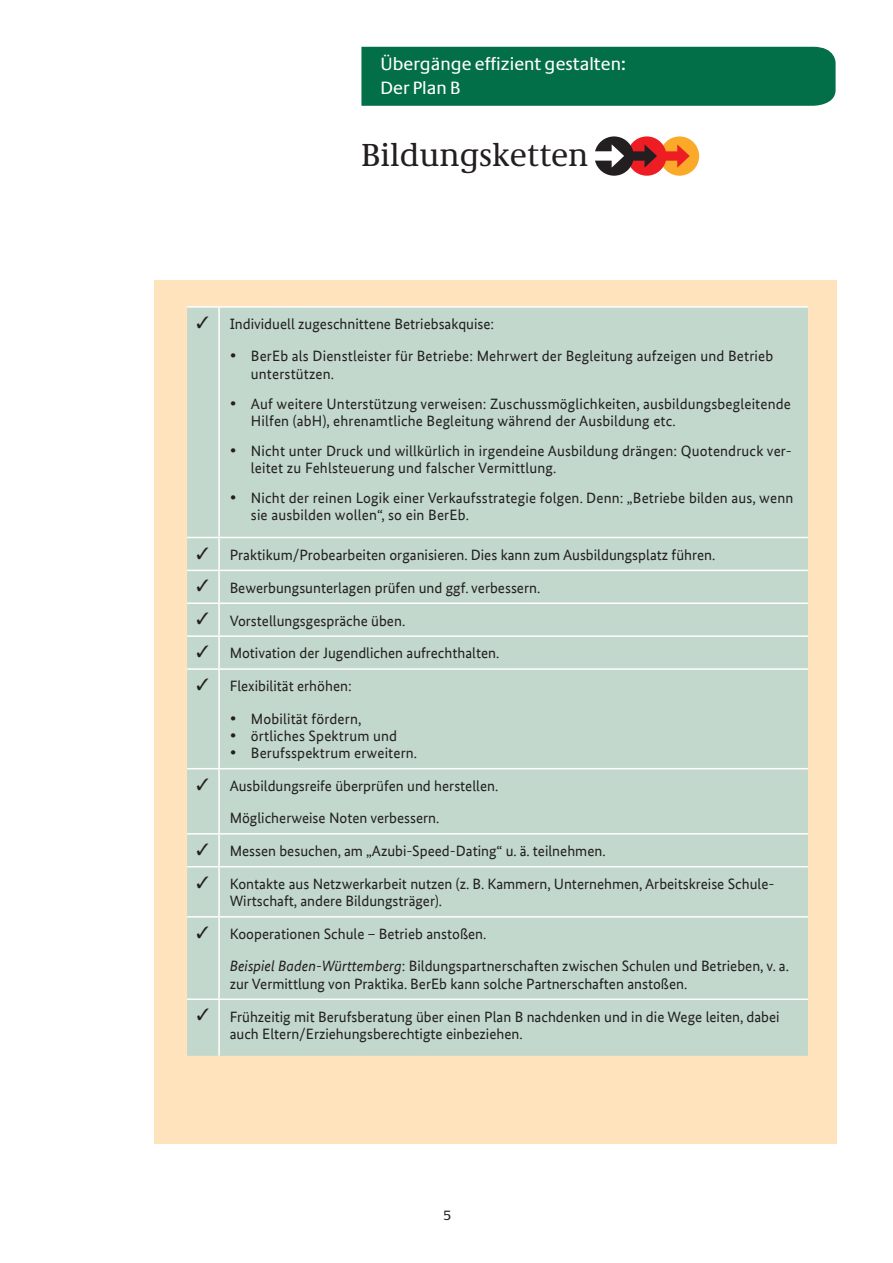
<style>
.page{position:relative;width:893px;height:1263px;background:#fff}
.page>*{position:absolute;margin:0;border:0;box-sizing:border-box;transform-origin:0 0}
.t1{font:33px "Neue Demos";color:#231f20}
.t2{font:18.45px/24px "Neue Praxis";color:#fff}
.t3{font:15px/17.2px "Bundes Sans Office";color:#231f20}
.t4{font:13.95px "Neue Praxis";color:#231f20}
.s1{font-style:italic}
</style>
<div class="page">
<div style="left:361px;top:47px;width:475px;height:59px;background:#026f48"></div>
<div style="left:660px;top:136px;width:39px;height:40px;background:#faa928;border-radius:50%"></div>
<svg style="left:595px;top:136px;width:95px;height:40px"></svg>
<div style="left:154px;top:281px;width:682px;height:863px;background:#fee3bd"></div>
<div style="left:187px;top:308px;width:621px;height:748px;background:#c2d8cc"></div>
<hr style="left:218px;top:308px;width:2px;height:229px;background:#fff">
<hr style="left:187px;top:537px;width:32px;height:1px;background:#fff">
<hr style="left:219px;top:537px;width:589px;height:1px;background:#fff">
<hr style="left:218px;top:538px;width:2px;height:32px;background:#fff">
<hr style="left:187px;top:570px;width:32px;height:1px;background:#fff">
<hr style="left:219px;top:570px;width:589px;height:1px;background:#fff">
<hr style="left:218px;top:571px;width:2px;height:31px;background:#fff">
<hr style="left:187px;top:602px;width:32px;height:2px;background:#fff">
<hr style="left:219px;top:602px;width:589px;height:2px;background:#fff">
<hr style="left:218px;top:604px;width:2px;height:31px;background:#fff">
<hr style="left:187px;top:635px;width:32px;height:2px;background:#fff">
<hr style="left:219px;top:635px;width:589px;height:2px;background:#fff">
<hr style="left:218px;top:637px;width:2px;height:31px;background:#fff">
<hr style="left:187px;top:668px;width:32px;height:2px;background:#fff">
<hr style="left:187px;top:768px;width:32px;height:1px;background:#fff">
<hr style="left:218px;top:769px;width:2px;height:64px;background:#fff">
<hr style="left:187px;top:833px;width:32px;height:1px;background:#fff">
<hr style="left:219px;top:833px;width:589px;height:1px;background:#fff">
<hr style="left:218px;top:834px;width:2px;height:32px;background:#fff">
<hr style="left:187px;top:866px;width:32px;height:1px;background:#fff">
<hr style="left:219px;top:866px;width:589px;height:1px;background:#fff">
<hr style="left:218px;top:867px;width:2px;height:49px;background:#fff">
<hr style="left:218px;top:918px;width:2px;height:80px;background:#fff">
<hr style="left:219px;top:668px;width:589px;height:2px;background:#fff">
<hr style="left:218px;top:670px;width:2px;height:98px;background:#fff">
<hr style="left:219px;top:768px;width:589px;height:1px;background:#fff">
<hr style="left:187px;top:306px;width:32px;height:2px;background:#fff">
<hr style="left:187px;top:916px;width:32px;height:2px;background:#fff">
<hr style="left:219px;top:916px;width:589px;height:2px;background:#fff">
<hr style="left:187px;top:998px;width:32px;height:2px;background:#fff">
<hr style="left:219px;top:998px;width:589px;height:2px;background:#fff">
<hr style="left:218px;top:1000px;width:2px;height:56px;background:#fff">
<hr style="left:219px;top:306px;width:589px;height:2px;background:#fff">
<p class="t2" style="left:381px;top:51px;width:247px">Übergänge effizient gestalten:<br>Der Plan B</p>
<h1 class="t1" style="left:361px;top:135px;width:229px">Bildungsketten</h1>
<p class="t3" style="left:196px;top:315px;width:299px">✓ Individuell zugeschnittene Betriebsakquise:</p>
<p class="t3" style="left:251px;top:348px;width:524px;text-indent:-21px">• BerEb als Dienstleister für Betriebe: Mehrwert der Begleitung aufzeigen und Betrieb unterstützen.</p>
<p class="t3" style="left:251px;top:395px;width:541px;text-indent:-21px">• Auf weitere Unterstützung verweisen: Zuschussmöglichkeiten, ausbildungsbegleitende<br>Hilfen (abH), ehrenamtliche Begleitung während der Ausbildung etc.</p>
<p class="t3" style="left:251px;top:442px;width:542px;text-indent:-21px">• Nicht unter Druck und willkürlich in irgendeine Ausbildung drängen: Quotendruck ver&shy;leitet zu Fehlsteuerung und falscher Vermittlung.</p>
<p class="t3" style="left:251px;top:489px;width:544px;text-indent:-21px">• Nicht der reinen Logik einer Verkaufsstrategie folgen. Denn: „Betriebe bilden aus, wenn sie ausbilden wollen“, so ein BerEb.</p>
<p class="t3" style="left:196px;top:546px;width:520px">✓ Praktikum/Probearbeiten organisieren. Dies kann zum Ausbildungsplatz führen.</p>
<p class="t3" style="left:196px;top:579px;width:345px">✓ Bewerbungsunterlagen prüfen und ggf. verbessern.</p>
<p class="t3" style="left:196px;top:612px;width:210px">✓ Vorstellungsgespräche üben.</p>
<p class="t3" style="left:196px;top:645px;width:304px">✓ Motivation der Jugendlichen aufrechthalten.</p>
<p class="t3" style="left:196px;top:677px;width:157px">✓ Flexibilität erhöhen:</p>
<p class="t3" style="left:230px;top:710px;width:133px">• Mobilität fördern,</p>
<p class="t3" style="left:230px;top:727px;width:169px">• örtliches Spektrum und</p>
<p class="t3" style="left:230px;top:744px;width:189px">• Berufsspektrum erweitern.</p>
<p class="t3" style="left:230px;top:770px;width:270px;line-height:32.2px;text-indent:-33px">✓ Ausbildungsreife überprüfen und herstellen.<br>Möglicherweise Noten verbessern.</p>
<p class="t3" style="left:196px;top:842px;width:411px">✓ Messen besuchen, am „Azubi-Speed-Dating“ u. ä. teilnehmen.</p>
<p class="t3" style="left:230px;top:875px;width:546px;text-indent:-33px">✓ Kontakte aus Netzwerkarbeit nutzen (z. B. Kammern, Unternehmen, Arbeitskreise Schule-<br>Wirtschaft, andere Bildungsträger).</p>
<p class="t3" style="left:230px;top:918px;width:561px;line-height:32.2px;text-indent:-33px">✓ Kooperationen Schule – Betrieb anstoßen.<br><span class="s1">Beispiel Baden-Württemberg</span>: Bildungspartnerschaften zwischen Schulen und Betrieben, v. a.</p>
<p class="t3" style="left:230px;top:975px;width:459px">zur Vermittlung von Praktika. BerEb kann solche Partnerschaften anstoßen.</p>
<p class="t3" style="left:230px;top:1008px;width:551px;text-indent:-33px">✓ Frühzeitig mit Berufsberatung über einen Plan B nachdenken und in die Wege leiten, dabei auch Eltern/Erziehungsberechtigte einbeziehen.</p>
<p class="t4" style="left:443px;top:1207px;width:9px">5</p>
</div>
